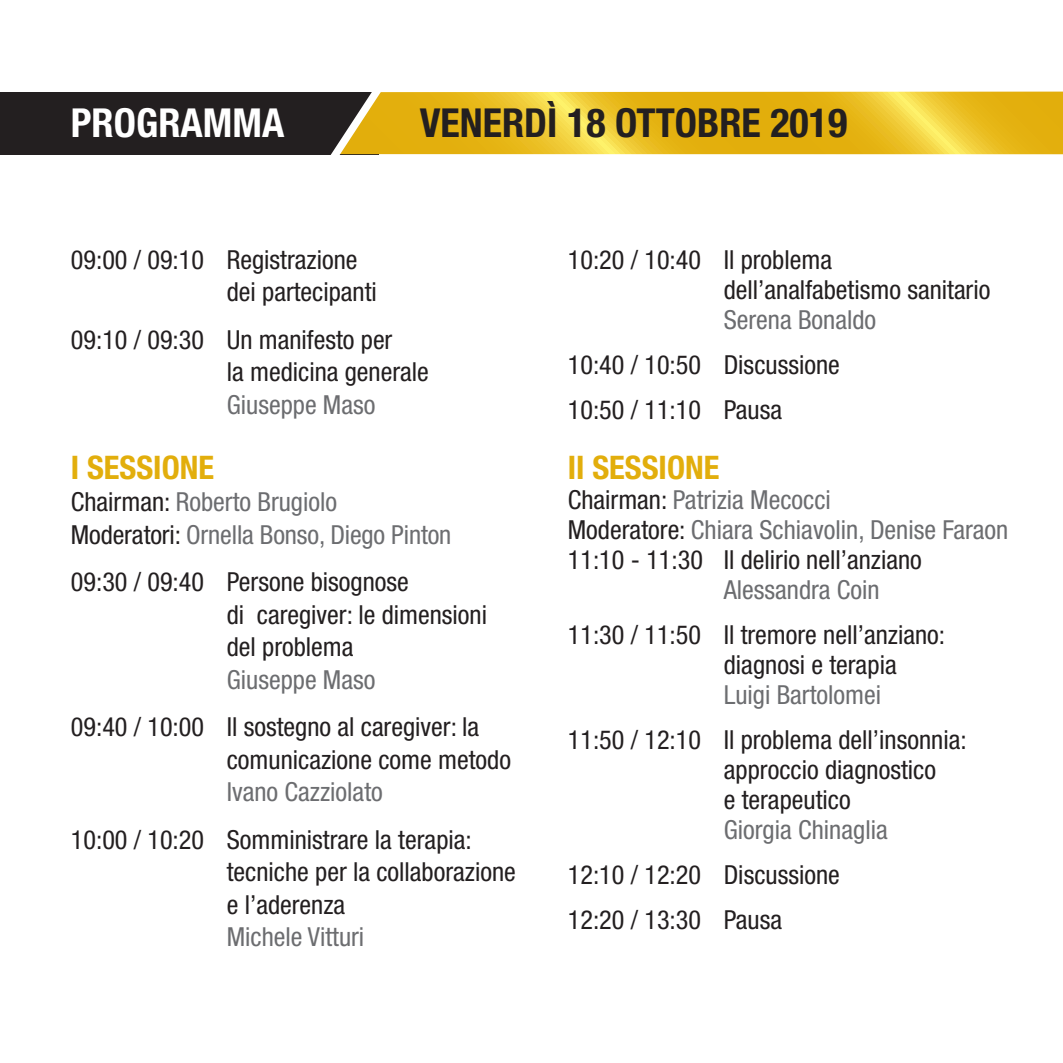
<style>
.page{position:relative;width:1063px;height:1063px;background:#fff}
.page>*{position:absolute;margin:0;border:0;box-sizing:border-box;transform-origin:0 0}
.t1{font:700 condensed 40px "Helvetica Neue";color:#231f20}
.t2{font:700 condensed 40px "Helvetica Neue";color:#fff}
.t3{font:700 condensed 32.5px "Helvetica Neue";color:#e2ae0c}
.t4{font:condensed 26.25px/32.5px "Helvetica Neue";color:#231f20}
.t5{font:condensed 26.25px/32.5px "Helvetica Neue";color:#6c6d70}
.s1{color:#231f20}
.s2{color:#6c6d70}
</style>
<div class="page">
<div style="left:0;top:92px;width:378px;height:62px;background:#231f20"></div>
<svg style="left:321px;top:91px;width:742px;height:64px"></svg>
<h1 class="t2" style="left:71px;top:99px;width:215px">PROGRAMMA</h1>
<h1 class="t1" style="left:420px;top:99px;width:429px">VENERDÌ 18 OTTOBRE 2019</h1>
<p class="t4" style="left:227px;top:243px;width:152px;text-indent:-156px">09:00 / 09:10 Registrazione dei partecipanti</p>
<p class="t4" style="left:227px;top:323px;width:204px;text-indent:-156px">09:10 / 09:30 Un manifesto per<br>la medicina generale</p>
<p class="t5" style="left:227px;top:388px;width:150px">Giuseppe Maso</p>
<p class="t3" style="left:71px;top:447px;width:145px">I SESSIONE</p>
<p class="t5" style="left:71px;top:486px;width:382px"><span class="s1">Chairman:</span> Roberto Brugiolo<br><span class="s1">Moderatori:</span> Ornella Bonso, Diego Pinton</p>
<p class="t4" style="left:227px;top:566px;width:262px;text-indent:-156px">09:30 / 09:40 Persone bisognose<br>di caregiver: le dimensioni del problema</p>
<p class="t5" style="left:227px;top:663px;width:150px">Giuseppe Maso</p>
<p class="t4" style="left:227px;top:711px;width:286px;text-indent:-156px">09:40 / 10:00 Il sostegno al caregiver: la comunicazione come metodo</p>
<p class="t5" style="left:227px;top:776px;width:158px">Ivano Cazziolato</p>
<p class="t4" style="left:227px;top:823px;width:291px;text-indent:-156px">10:00 / 10:20 Somministrare la terapia: tecniche per la collaborazione e l’aderenza</p>
<p class="t5" style="left:227px;top:921px;width:139px">Michele Vitturi</p>
<p class="t4" style="left:724px;top:244px;width:268px;line-height:30px;text-indent:-156px">10:20 / 10:40 Il problema dell’analfabetismo sanitario</p>
<p class="t5" style="left:724px;top:303px;width:154px">Serena Bonaldo</p>
<p class="t4" style="left:568px;top:342px;width:274px;line-height:45px">10:40 / 10:50 Discussione<br>10:50 / 11:10 Pausa</p>
<p class="t3" style="left:568px;top:447px;width:153px">II SESSIONE</p>
<p class="t4" style="left:568px;top:484px;width:442px;line-height:30px">Chairman: <span class="s2">Patrizia Mecocci<br></span>Moderatore: <span class="s2">Chiara Schiavolin, Denise Faraon<br></span>11:10 - 11:30 Il delirio nell’anziano</p>
<p class="t5" style="left:724px;top:573px;width:157px">Alessandra Coin</p>
<p class="t4" style="left:724px;top:619px;width:223px;line-height:30px;text-indent:-156px">11:30 / 11:50 Il tremore nell’anziano: diagnosi e terapia</p>
<p class="t5" style="left:724px;top:678px;width:159px">Luigi Bartolomei</p>
<p class="t4" style="left:724px;top:724px;width:244px;line-height:30px;text-indent:-156px">11:50 / 12:10 Il problema dell’insonnia: approccio diagnostico<br>e terapeutico</p>
<p class="t5" style="left:724px;top:813px;width:166px">Giorgia Chinaglia</p>
<p class="t4" style="left:568px;top:852px;width:274px;line-height:45px">12:10 / 12:20 Discussione<br>12:20 / 13:30 Pausa</p>
</div>
